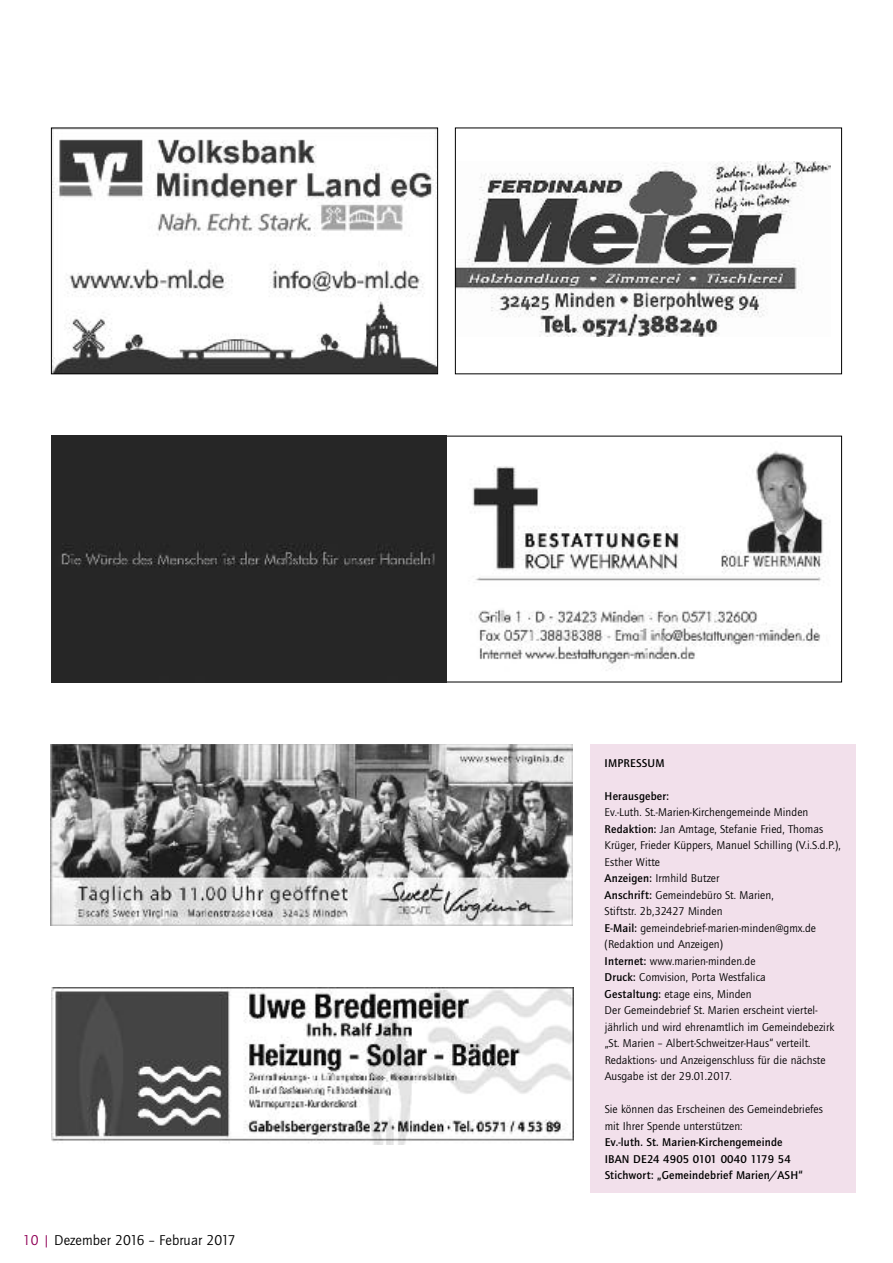
<style>
.page{position:relative;width:893px;height:1263px;background:#fff}
.page>*{position:absolute;margin:0;border:0;box-sizing:border-box;transform-origin:0 0}
.t1{font:14.7px "Quay Itc T";letter-spacing:.005em;color:#000}
.t2{font:11.7px/16.5px "Quay Itc T";letter-spacing:.005em;color:#000}
.t3{font:700 11.7px/16.5px "Quay Itc T";letter-spacing:.015em;color:#000}
.s1{color:#900057}
.s2{font-weight:700}
</style>
<div class="page">
<img style="left:472px;top:451px;width:354px;height:220px">
<div style="left:51px;top:436px;width:395px;height:246px;background:#262626"></div>
<div style="left:590px;top:744px;width:265px;height:448px;background:#f2e0eb"></div>
<img style="left:457px;top:161px;width:374px;height:176px">
<div style="left:455px;top:128px;width:387px;height:246px;border:1px solid #000"></div>
<img style="left:53px;top:132px;width:383px;height:240px">
<div style="left:51px;top:128px;width:387px;height:246px;border:1px solid #000"></div>
<img style="left:51px;top:987px;width:523px;height:157px">
<img style="left:50px;top:744px;width:522px;height:182px">
<p class="t1" style="left:23px;top:1231px;width:214px"><span class="s1">10 |</span> Dezember 2016 – Februar 2017</p>
<p class="t3" style="left:605px;top:754px;width:61px">IMPRESSUM</p>
<p class="t3" style="left:605px;top:787px;width:66px">Herausgeber:</p>
<p class="t2" style="left:605px;top:804px;width:237px">Ev.-Luth. St.-Marien-Kirchengemeinde Minden <span class="s2">Redaktion:</span> Jan Amtage, Stefanie Fried, Thomas Krüger, Frieder Küppers, Manuel Schilling (V.i.S.d.P.), Esther Witte<br><span class="s2">Anzeigen:</span> Irmhild Butzer<br><span class="s2">Anschrift:</span> Gemeindebüro St. Marien,<br>Stiftstr. 2b,32427 Minden<br><span class="s2">E-Mail:</span> gemeindebrief-marien-minden@gmx.de (Redaktion und Anzeigen)<br><span class="s2">Internet:</span> www.marien-minden.de<br><span class="s2">Druck:</span> Comvision, Porta Westfalica<br><span class="s2">Gestaltung:</span> etage eins, Minden<br>Der Gemeindebrief St. Marien erscheint viertel&shy;jährlich und wird ehrenamtlich im Gemeindebezirk „St. Marien – Albert-Schweitzer-Haus“ verteilt.<br>Redaktions- und Anzeigenschluss für die nächste Ausgabe ist der 29.01.2017.</p>
<p class="t2" style="left:605px;top:1101px;width:220px">Sie können das Erscheinen des Gemeindebriefes mit Ihrer Spende unterstützen:</p>
<p class="t3" style="left:605px;top:1134px;width:200px">Ev.-luth. St. Marien-Kirchengemeinde<br>IBAN DE24 4905 0101 0040 1179 54<br>Stichwort: „Gemeindebrief Marien/ASH“</p>
</div>
